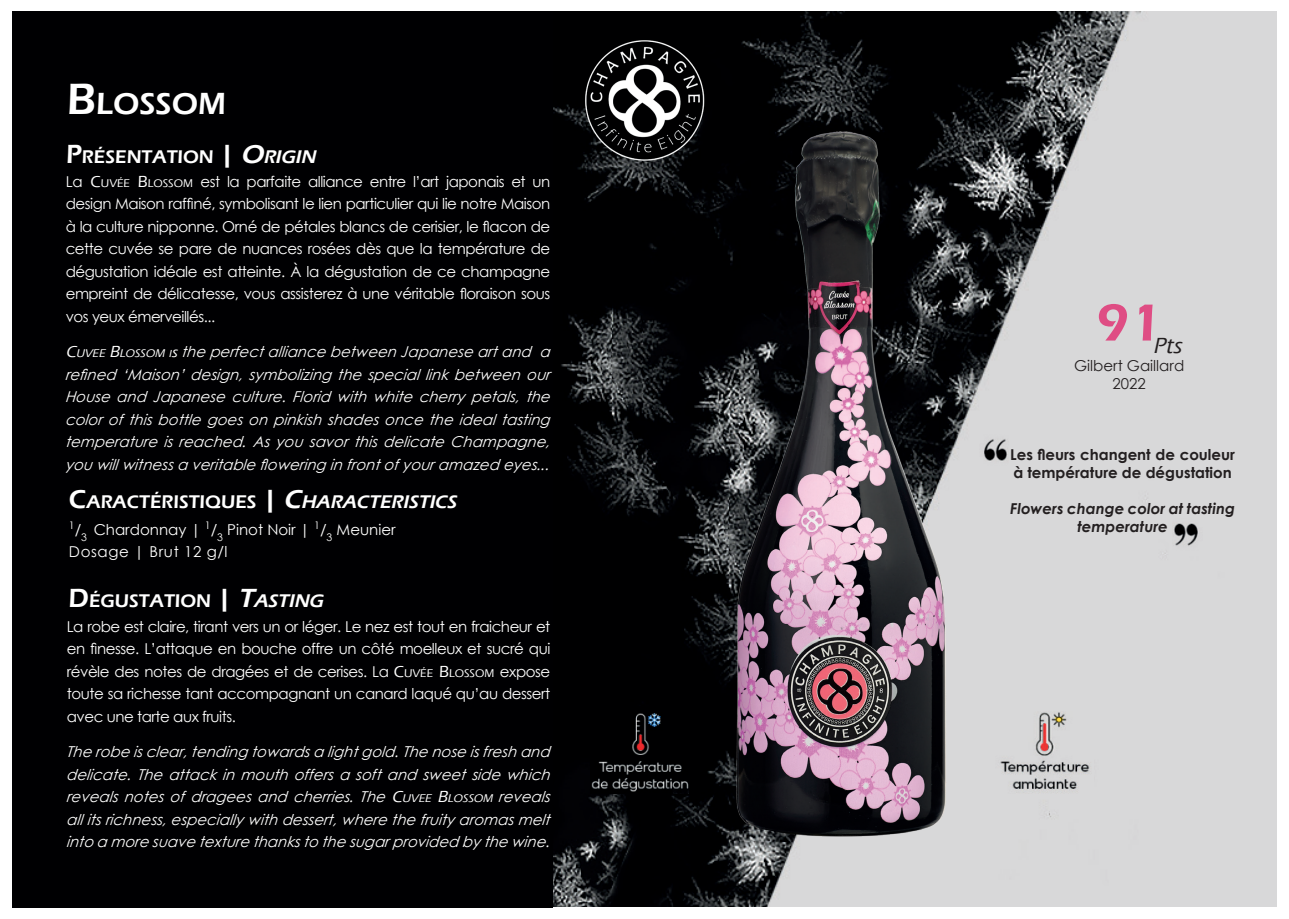
<style>
.page{position:relative;width:1289px;height:919px;background:#fff}
.page>*{position:absolute;margin:0;border:0;box-sizing:border-box;transform-origin:0 0}
.t1{font:600 54px "Eras ITC";color:#df4d84}
.t2{font:600 31.5px "Eras ITC";color:#fff}
.t3{font:italic 500 22.5px "Eras ITC";color:#231f20}
.t4{font:600 18.9px "Eras ITC";color:#fff}
.t5{font:15px/22.5px "Century Gothic";letter-spacing:-.03em;color:#fff;text-align:justify}
.t6{font:italic 15px/22.5px "Century Gothic";color:#fff;text-align:justify}
.t7{font:15px/22.5px "Century Gothic";color:#fff}
.t8{font:700 15px/18px "Century Gothic";color:#231f20}
.t9{font:italic 700 15px/18px "Century Gothic";color:#231f20;text-align:center}
.t10{font:15px/18px "Century Gothic";color:#231f20;text-align:center}
.s1{font-size:45px}
.s2{font-size:27px}
.s3{font-style:italic;font-size:27px}
.s4{font-style:italic}
.s5{font-family:"Eras ITC";font-weight:500;font-size:16.5px}
.s6{font-family:"Eras ITC";font-weight:500;font-size:11.55px}
.s7{font-family:"Eras ITC";font-weight:500;font-size:10.5px}
.s8{font-family:"Eras ITC";font-weight:500}
</style>
<div class="page">
<img style="left:553px;top:11px;width:723px;height:895px">
<div style="left:13px;top:11px;width:540px;height:896px;background:#000002"></div>
<img style="left:732px;top:118px;width:217px;height:735px">
<img style="left:1172px;top:518px;width:30px;height:34px">
<img style="left:979px;top:432px;width:29px;height:34px">
<img style="left:590px;top:706px;width:98px;height:87px">
<img style="left:995px;top:705px;width:98px;height:88px">
<img style="left:579px;top:32px;width:130px;height:136px">
<h2 class="t2" style="left:67px;top:86px;width:161px"><span class="s1">B</span>LOSSOM</h2>
<p class="t4" style="left:66px;top:146px;width:255px"><span class="s2">P</span>RÉSENTATION <span class="s2">|</span> <span class="s3">O</span><span class="s4">RIGIN</span></p>
<p class="t5" style="left:66px;top:170px;width:486px">La <span class="s5">C</span><span class="s6">UVÉE</span> <span class="s5">B</span><span class="s6">LOSSOM</span> est la parfaite alliance entre l’art japonais et un design Maison raffiné, symbolisant le lien particulier qui lie notre Maison à la culture nipponne. Orné de pétales blancs de cerisier, le flacon de cette cuvée se pare de nuances rosées dès que la température de dégustation idéale est atteinte. À la dégustation de ce champagne empreint de délicatesse, vous assisterez à une véritable floraison sous vos yeux émerveillés...</p>
<p class="t6" style="left:66px;top:340px;width:490px"><span class="s5">C</span><span class="s6">UVEE</span> <span class="s5">B</span><span class="s6">LOSSOM</span> <span class="s7">I</span><span class="s8">s</span> the perfectalliance between Japanese artand a refined ‘Maison’ design, symbolizing the special link between our House and Japanese culture. Florid with white cherry petals, the color of this bottle goes on pinkish shades once the ideal tasting temperature is reached. As you savor this delicate Champagne, you willwitnessa veritable flowering in frontofyouramazed eyes...</p>
<p class="t4" style="left:69px;top:491px;width:393px"><span class="s2">C</span>ARACTÉRISTIQUES <span class="s2">|</span> <span class="s3">C</span><span class="s4">HARACTERISTICS</span></p>
<p class="t7" style="left:69px;top:517px;width:328px"><sup>1</sup>/<sub>3</sub> Chardonnay | <sup>1</sup>/<sub>3</sub> Pinot Noir | <sup>1</sup>/<sub>3</sub> Meunier<br>Dosage | Brut 12 g/l</p>
<p class="t4" style="left:69px;top:590px;width:260px"><span class="s2">D</span>ÉGUSTATION <span class="s2">|</span> <span class="s3">T</span><span class="s4">ASTING</span></p>
<p class="t5" style="left:67px;top:615px;width:485px">La robe est claire, tirant vers un or léger. Le nez est tout en fraicheur et en finesse. L’attaque en bouche offre un côté moelleux et sucré qui révèle des notes de dragées et de cerises. La <span class="s5">C</span><span class="s6">UVÉE</span> <span class="s5">B</span><span class="s6">LOSSOM</span> expose toute sa richesse tant accompagnant un canard laqué qu’au dessert avec une tarte aux fruits.</p>
<p class="t6" style="left:67px;top:740px;width:488px">The robe isclear,tending towardsa lightgold.The nose isfresh and delicate. The attack in mouth offers a soft and sweet side which reveals notes of dragees and cherries. The <span class="s5">C</span><span class="s6">UVEE</span> <span class="s5">B</span><span class="s6">LOSSOM</span> reveals allitsrichness,especially with dessert,where the fruity aromasmelt into a more suave texture thanksto the sugarprovided by the wine.</p>
<h1 class="t1" style="left:1096px;top:292px;width:67px">91</h1>
<h3 class="t3" style="left:1153px;top:332px;width:34px">Pts</h3>
<p class="t10" style="left:1074px;top:356px;width:112px">Gilbert Gaillard<br>2022</p>
<p class="t8" style="left:1010px;top:445px;width:226px">Les fleurs changent de couleur à température de dégustation</p>
<p class="t9" style="left:1010px;top:499px;width:226px">Flowers change color at tasting temperature</p>
</div>
